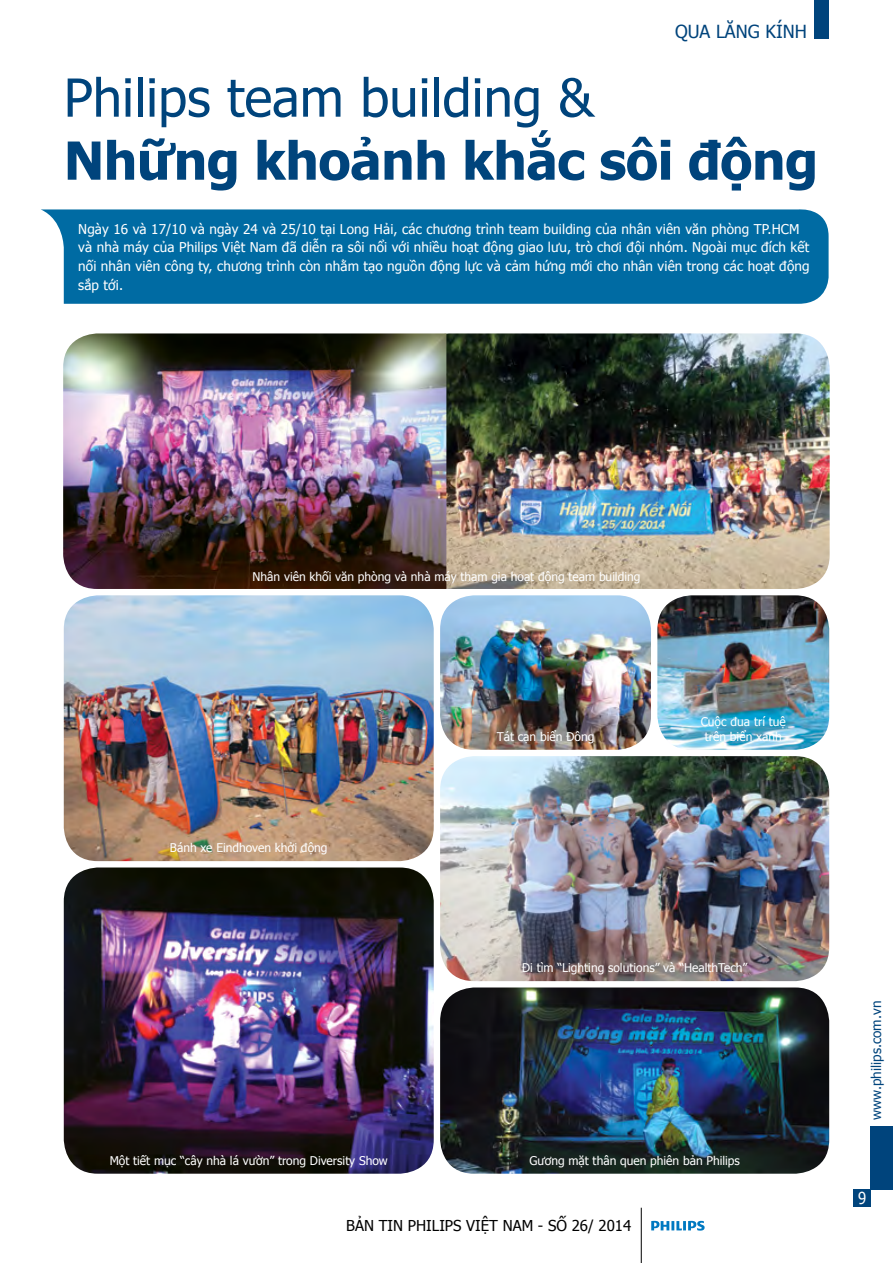
<style>
.page{position:relative;width:893px;height:1263px;background:#fff}
.page>*{position:absolute;margin:0;border:0;box-sizing:border-box;transform-origin:0 0}
.t1{font:700 52.5px "Tahoma";letter-spacing:-.01em;color:#00447c}
.t2{font:52.5px "Tahoma";color:#00447c}
.t3{font:18px "Tahoma";color:#00447c}
.t4{font:16.5px "Tahoma";color:#fff;scale:.9 1}
.t5{font:15px "Tahoma";color:#000}
.t6{font:13.5px/18.8px "Tahoma";letter-spacing:.01em;color:#fff}
.t7{font:13.5px "Tahoma";color:#00447c}
.t8{font:12px/14.4px "Tahoma";color:#fff;text-align:center}
</style>
<div class="page">
<img style="left:446px;top:333px;width:384px;height:256px">
<div style="left:41px;top:209px;width:788px;height:95px;background:#006ba3"></div>
<div style="left:814px;top:0;width:15px;height:38px;background:#00447c"></div>
<div style="left:871px;top:1125px;width:22px;height:64px;background:#00447c"></div>
<div style="left:854px;top:1189px;width:17px;height:17px;background:#00447c"></div>
<hr style="left:641px;top:1208px;width:1px;height:55px;background:#000">
<svg style="left:651px;top:1221px;width:54px;height:9px"></svg>
<img style="left:63px;top:333px;width:383px;height:256px">
<img style="left:64px;top:595px;width:370px;height:266px">
<img style="left:440px;top:756px;width:389px;height:225px">
<img style="left:440px;top:595px;width:211px;height:155px">
<img style="left:657px;top:595px;width:172px;height:155px">
<img style="left:64px;top:867px;width:370px;height:307px">
<img style="left:440px;top:987px;width:389px;height:187px">
<h2 class="t3" style="left:675px;top:20px;width:133px">Qua lăng kính</h2>
<h1 class="t2" style="left:64px;top:62px;width:531px">Philips team building &amp;</h1>
<h1 class="t1" style="left:64px;top:124px;width:756px">Những khoảnh khắc sôi động</h1>
<p class="t6" style="left:78px;top:219px;width:733px">Ngày 16 và 17/10 và ngày 24 và 25/10 tại Long Hải, các chương trình team building của nhân viên văn phòng TP.HCM và nhà máy của Philips Việt Nam đã diễn ra sôi nổi với nhiều hoạt động giao lưu, trò chơi đội nhóm. Ngoài mục đích kết nối nhân viên công ty, chương trình còn nhằm tạo nguồn động lực và cảm hứng mới cho nhân viên trong các hoạt động sắp tới.</p>
<p class="t8" style="left:253px;top:569px;width:389px">Nhân viên khối văn phòng và nhà máy tham gia hoạt động team building</p>
<p class="t8" style="left:170px;top:840px;width:159px">Bánh xe Eindhoven khởi động</p>
<p class="t8" style="left:497px;top:728px;width:99px">Tát cạn biển Đông</p>
<p class="t8" style="left:701px;top:714px;width:87px">Cuộc đua trí tuệ trên biển xanh</p>
<p class="t8" style="left:522px;top:960px;width:227px">Ði tìm “Lighting solutions” và “HealthTech”</p>
<p class="t8" style="left:110px;top:1152px;width:280px">Một tiết mục “cây nhà lá vườn” trong Diversity Show</p>
<p class="t8" style="left:529px;top:1152px;width:212px">Gương mặt thân quen phiên bản Philips</p>
<p class="t5" style="left:346px;top:1215px;width:287px">Bản tin Philips Việt Nam - Số 26/ 2014</p>
<p class="t7" style="left:867px;top:1120px;width:120px;rotate:-90deg">www.philips.com.vn</p>
<p class="t4" style="left:858px;top:1187px;width:11px">9</p>
</div>
